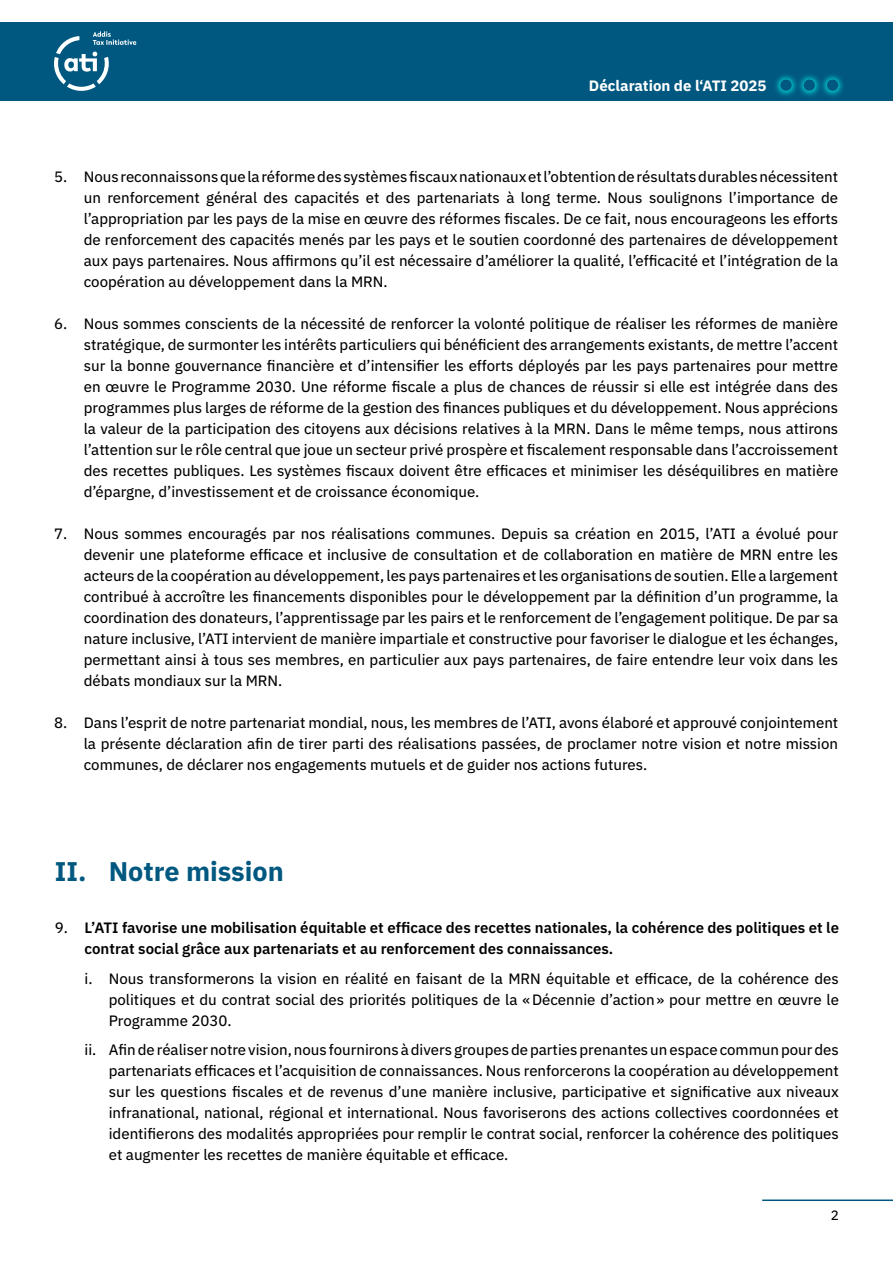
<style>
.page{position:relative;width:893px;height:1263px;background:#fff}
.page>*{position:absolute;margin:0;border:0;box-sizing:border-box;transform-origin:0 0}
.t1{font:700 27px "IBM Plex Sans";color:#005880}
.t2{font:15px/21px "IBM Plex Sans Text";color:#000;text-align:justify}
.t3{font:600 15px/21px "IBM Plex Sans";color:#000}
.t4{font:700 15px "IBM Plex Sans";color:#fff}
.t5{font:13.5px "IBM Plex Sans Text";color:#000}
.s1{font-family:"IBM Plex Sans Text";font-weight:400}
</style>
<div class="page">
<div style="left:0;top:22px;width:893px;height:79px;background:#005880"></div>
<svg style="left:822px;top:74px;width:21px;height:22px"></svg>
<div style="left:827px;top:80px;width:11px;height:11px;background:#005880;border-radius:50%"></div>
<svg style="left:799px;top:74px;width:23px;height:22px"></svg>
<div style="left:804px;top:80px;width:11px;height:11px;background:#005880;border-radius:50%"></div>
<svg style="left:775px;top:75px;width:24px;height:21px"></svg>
<div style="left:780px;top:80px;width:12px;height:11px;background:#005880;border-radius:50%"></div>
<svg style="left:54px;top:31px;width:82px;height:60px"></svg>
<hr style="left:762px;top:1199px;width:131px;height:2px;background:#005880">
<p class="t4" style="left:589px;top:74px;width:179px">Déclaration de l‘ATI 2025</p>
<p class="t2" style="left:84px;top:165px;width:756px;text-indent:-30px">5. Nous reconnaissons que la réforme des systèmes fiscaux nationaux et l’obtention de résultats durables nécessitent un renforcement général des capacités et des partenariats à long terme. Nous soulignons l’importance de l’appropriation par les pays de la mise en œuvre des réformes fiscales. De ce fait, nous encourageons les efforts de renforcement des capacités menés par les pays et le soutien coordonné des partenaires de développement aux pays partenaires. Nous affirmons qu’il est nécessaire d’améliorer la qualité, l’efficacité et l’intégration de la coopération au développement dans la MRN.</p>
<p class="t2" style="left:84px;top:312px;width:756px;text-indent:-30px">6. Nous sommes conscients de la nécessité de renforcer la volonté politique de réaliser les réformes de manière stratégique, de surmonter les intérêts particuliers qui bénéficient des arrangements existants, de mettre l’accent sur la bonne gouvernance financière et d’intensifier les efforts déployés par les pays partenaires pour mettre en œuvre le Programme 2030. Une réforme fiscale a plus de chances de réussir si elle est intégrée dans des programmes plus larges de réforme de la gestion des finances publiques et du développement. Nous apprécions la valeur de la participation des citoyens aux décisions relatives à la MRN. Dans le même temps, nous attirons l’attention sur le rôle central que joue un secteur privé prospère et fiscalement responsable dans l’accroissement des recettes publiques. Les systèmes fiscaux doivent être efficaces et minimiser les déséquilibres en matière d’épargne, d’investissement et de croissance économique.</p>
<p class="t2" style="left:84px;top:522px;width:756px;text-indent:-30px">7. Nous sommes encouragés par nos réalisations communes. Depuis sa création en 2015, l’ATI a évolué pour devenir une plateforme efficace et inclusive de consultation et de collaboration en matière de MRN entre les acteurs de la coopération au développement, les pays partenaires et les organisations de soutien. Elle a largement contribué à accroître les financements disponibles pour le développement par la définition d’un programme, la coordination des donateurs, l’apprentissage par les pairs et le renforcement de l’engagement politique. De par sa nature inclusive, l’ATI intervient de manière impartiale et constructive pour favoriser le dialogue et les échanges, permettant ainsi à tous ses membres, en particulier aux pays partenaires, de faire entendre leur voix dans les débats mondiaux sur la MRN.</p>
<p class="t2" style="left:84px;top:711px;width:756px;text-indent:-30px">8. Dans l’esprit de notre partenariat mondial, nous, les membres de l’ATI, avons élaboré et approuvé conjointement la présente déclaration afin de tirer parti des réalisations passées, de proclamer notre vision et notre mission communes, de déclarer nos engagements mutuels et de guider nos actions futures.</p>
<p class="t1" style="left:55px;top:850px;width:231px">II. Notre mission</p>
<p class="t3" style="left:85px;top:916px;width:756px;text-indent:-30px"><span class="s1">9.</span> L’ATI favorise une mobilisation équitable et efficace des recettes nationales, la cohérence des politiques et le contrat social grâce aux partenariats et au renforcement des connaissances.</p>
<p class="t2" style="left:109px;top:967px;width:732px;text-indent:-24px">i. Nous transformerons la vision en réalité en faisant de la MRN équitable et efficace, de la cohérence des politiques et du contrat social des priorités politiques de la «Décennie d’action» pour mettre en œuvre le Programme 2030.</p>
<p class="t2" style="left:109px;top:1038px;width:732px;text-indent:-24px">ii. Afin de réaliser notre vision, nous fournirons à divers groupes de parties prenantes un espace commun pour des partenariats efficaces et l’acquisition de connaissances. Nous renforcerons la coopération au développement sur les questions fiscales et de revenus d’une manière inclusive, participative et significative aux niveaux infranational, national, régional et international. Nous favoriserons des actions collectives coordonnées et identifierons des modalités appropriées pour remplir le contrat social, renforcer la cohérence des politiques et augmenter les recettes de manière équitable et efficace.</p>
<p class="t5" style="left:831px;top:1204px;width:10px">2</p>
</div>
